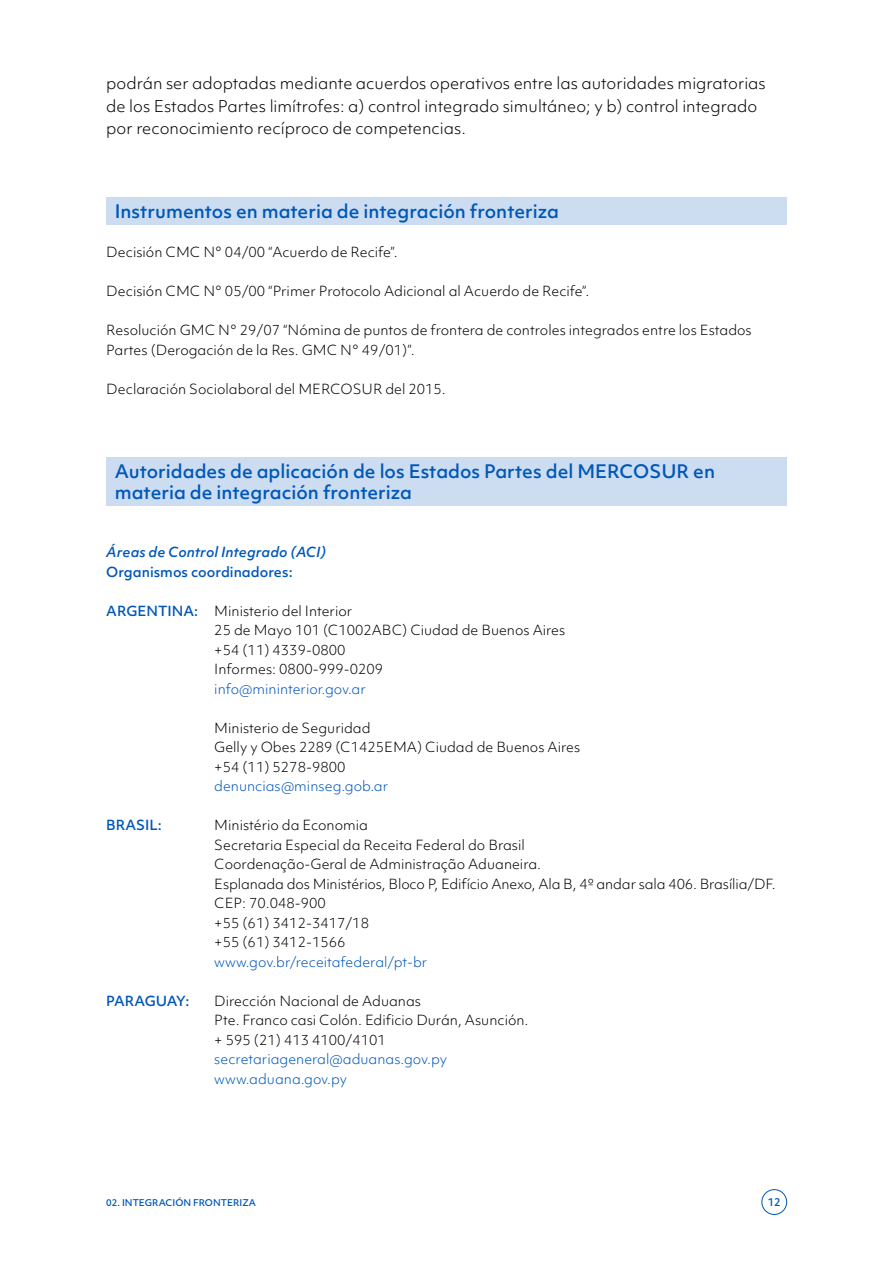
<style>
.page{position:relative;width:893px;height:1263px;background:#fff}
.page>*{position:absolute;margin:0;border:0;box-sizing:border-box;transform-origin:0 0}
.t1{font:500 18px/21px "Objektiv Mk 1";color:#0057b8}
.t2{font:300 15.75px/22.5px "Objektiv Mk 1";color:#000}
.t3{font:300 13.5px/19.5px "Objektiv Mk 1";color:#000}
.t4{font:300 13.5px/19.5px "Objektiv Mk 1";color:#0057b8}
.t5{font:500 13.5px "Objektiv Mk 1";color:#0057b8}
.t6{font:italic 500 13.5px "Objektiv Mk 1";color:#0057b8}
.t7{font:500 13.5px "Objektiv Mk 1";letter-spacing:-.03em;color:#0057b8}
.t8{font:500 10.5px "Objektiv Mk 1";color:#0057b8}
.t9{font:500 9px "Objektiv Mk 1";color:#0057b8}
.s1{font-weight:500;color:#0057b8}
</style>
<div class="page">
<div style="left:106px;top:197px;width:681px;height:28px;background:#ccddf1"></div>
<div style="left:106px;top:457px;width:681px;height:48px;background:#ccddf1"></div>
<div style="left:761px;top:1189px;width:26px;height:26px;border:1px solid #0057b8;border-radius:50%"></div>
<p class="t2" style="left:106px;top:72px;width:661px">podrán ser adoptadas mediante acuerdos operativos entre las autoridades migratorias de los Estados Partes limítrofes: a) control integrado simultáneo; y b) control integrado por reconocimiento recíproco de competencias.</p>
<h1 class="t1" style="left:115px;top:201px;width:446px">Instrumentos en materia de integración fronteriza</h1>
<p class="t3" style="left:106px;top:242px;width:293px">Decisión CMC N° 04/00 “Acuerdo de Recife”.</p>
<p class="t3" style="left:106px;top:281px;width:485px">Decisión CMC N° 05/00 “Primer Protocolo Adicional al Acuerdo de Recife”.</p>
<p class="t3" style="left:106px;top:320px;width:647px">Resolución GMC N° 29/07 “Nómina de puntos de frontera de controles integrados entre los Estados<br>Partes (Derogación de la Res. GMC N° 49/01)”.</p>
<p class="t3" style="left:106px;top:379px;width:341px">Declaración Sociolaboral del MERCOSUR del 2015.</p>
<h1 class="t1" style="left:115px;top:460px;width:602px">Autoridades de aplicación de los Estados Partes del MERCOSUR en materia de integración fronteriza</h1>
<p class="t6" style="left:106px;top:543px;width:221px">Áreas de Control Integrado (ACI)</p>
<p class="t5" style="left:106px;top:562px;width:188px">Organismos coordinadores:</p>
<p class="t3" style="left:214px;top:601px;width:353px;text-indent:-108px"><span class="s1">ARGENTINA:</span> Ministerio del Interior<br>25 de Mayo 101 (C1002ABC) Ciudad de Buenos Aires +54 (11) 4339-0800<br>Informes: 0800-999-0209</p>
<p class="t4" style="left:214px;top:679px;width:153px">info@mininterior.gov.ar</p>
<p class="t3" style="left:214px;top:718px;width:368px">Ministerio de Seguridad<br>Gelly y Obes 2289 (C1425EMA) Ciudad de Buenos Aires +54 (11) 5278-9800</p>
<p class="t4" style="left:214px;top:776px;width:175px">denuncias@minseg.gob.ar</p>
<p class="t5" style="left:106px;top:816px;width:57px">BRASIL:</p>
<p class="t3" style="left:214px;top:815px;width:563px">Ministério da Economia<br>Secretaria Especial da Receita Federal do Brasil<br>Coordenação-Geral de Administração Aduaneira.<br>Esplanada dos Ministérios, Bloco P, Edifício Anexo, Ala B, 4º andar sala 406. Brasília/DF.<br>CEP: 70.048-900<br>+55 (61) 3412-3417/18<br>+55 (61) 3412-1566</p>
<p class="t4" style="left:214px;top:952px;width:215px">www.gov.br/receitafederal/pt-br</p>
<p class="t7" style="left:106px;top:991px;width:85px">PARAGUAY:</p>
<p class="t3" style="left:214px;top:991px;width:316px">Dirección Nacional de Aduanas<br>Pte. Franco casi Colón. Edificio Durán, Asunción. + 595 (21) 413 4100/4101</p>
<p class="t4" style="left:214px;top:1049px;width:234px">secretariageneral@aduanas.gov.py www.aduana.gov.py</p>
<p class="t9" style="left:106px;top:1196px;width:151px">02. INTEGRACIÓN FRONTERIZA</p>
<p class="t8" style="left:768px;top:1195px;width:15px">12</p>
</div>
